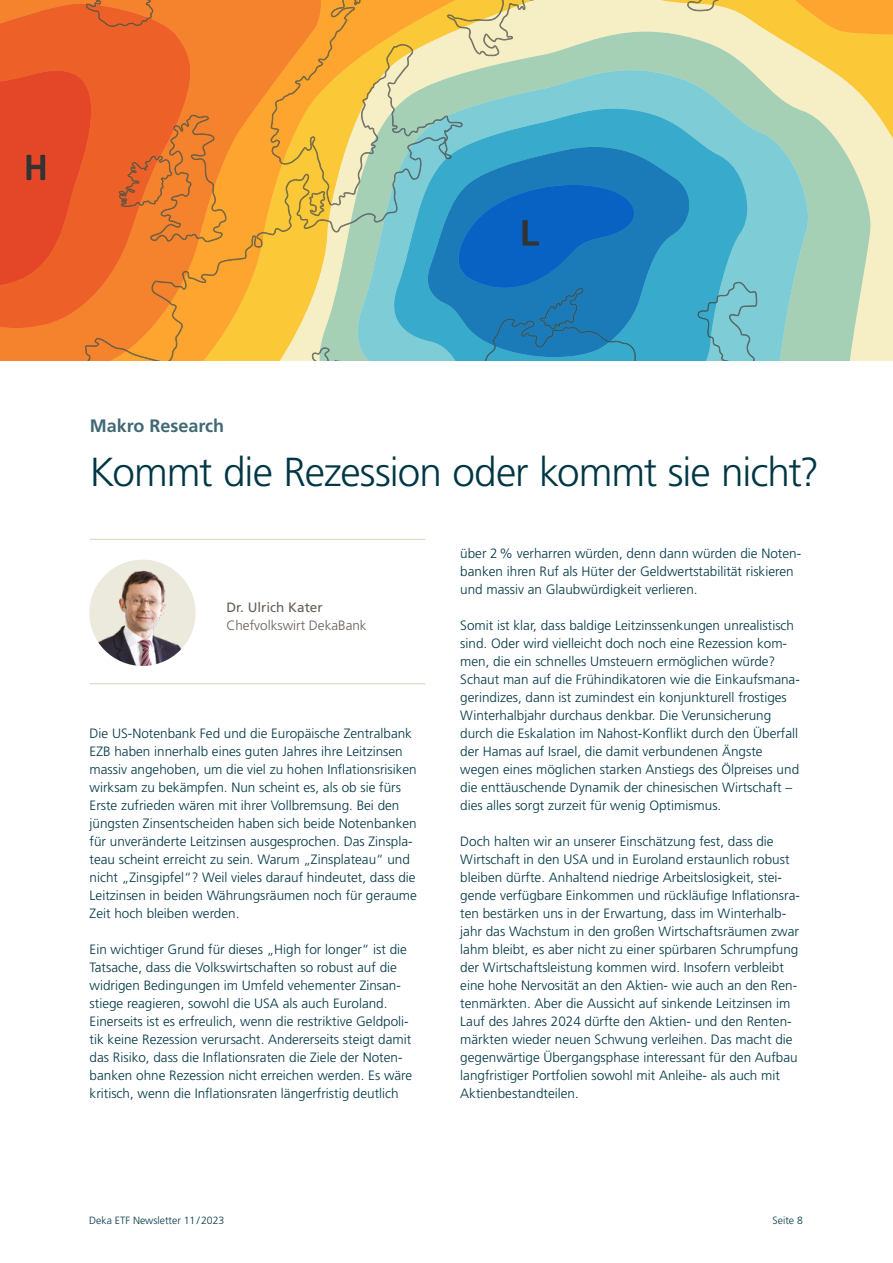
<style>
.page{position:relative;width:893px;height:1263px;background:#fff}
.page>*{position:absolute;margin:0;border:0;box-sizing:border-box;transform-origin:0 0}
.t1{font:300 40.5px "Deka Frutiger OTPS";letter-spacing:-.025em;color:#003745}
.t2{font:700 18px "Deka Frutiger OTPS";color:#406974}
.t3{font:300 13.5px/18px "Deka Frutiger OTPS";color:#003745}
.t4{font:300 13.5px "Deka Frutiger OTPS";color:#685d57}
.t5{font:13.5px "Deka Frutiger OTPS";color:#685d57}
.t6{font:300 10.5px "Deka Frutiger OTPS";color:#003745}
</style>
<div class="page">
<svg style="left:614px;top:32px;width:256px;height:328px;background:#b2d5b8"></svg>
<svg style="left:614px;top:70px;width:194px;height:290px;background:#87cdce"></svg>
<svg style="left:614px;top:109px;width:133px;height:251px;background:#44b1cd"></svg>
<svg style="left:697px;top:282px;width:65px;height:78px;background:#69bdcb"></svg>
<svg style="left:614px;top:147px;width:75px;height:199px;background:#2c98c4"></svg>
<svg style="left:471px;top:0;width:123px;height:178px;background:#91c6bf"></svg>
<svg style="left:321px;top:0;width:149px;height:360px;background:#afc59d"></svg>
<svg style="left:227px;top:0;width:94px;height:360px;background:#f6ab38"></svg>
<svg style="left:619px;top:0;width:274px;height:142px;background:#cad29e"></svg>
<svg style="left:0;top:0;width:227px;height:360px;background:#ec6d2b"></svg>
<svg style="left:446px;top:178px;width:197px;height:182px;background:#1977bc"></svg>
<div style="left:89px;top:560px;width:107px;height:106px;background:#ece9dd;border-radius:50%"></div>
<img style="left:89px;top:569px;width:107px;height:97px">
<hr style="left:90px;top:539px;width:335px;height:1px;background:#dad2ba">
<hr style="left:90px;top:683px;width:335px;height:1px;background:#dad2ba">
<h2 class="t2" style="left:90px;top:415px;width:136px">Makro Research</h2>
<h1 class="t1" style="left:90px;top:447px;width:731px">Kommt die Rezession oder kommt sie nicht?</h1>
<p class="t5" style="left:226px;top:599px;width:98px">Dr. Ulrich Kater</p>
<p class="t4" style="left:226px;top:617px;width:142px">Chefvolkswirt DekaBank</p>
<p class="t3" style="left:90px;top:724px;width:329px">Die US-Notenbank Fed und die Europäische Zentralbank EZB haben innerhalb eines guten Jahres ihre Leitzinsen massiv angehoben, um die viel zu hohen Inflationsrisiken wirksam zu bekämpfen. Nun scheint es, als ob sie fürs Erste zufrieden wären mit ihrer Vollbremsung. Bei den jüngsten Zinsentscheiden haben sich beide Notenbanken für unveränderte Leitzinsen ausgesprochen. Das Zinspla&shy;teau scheint erreicht zu sein. Warum „Zinsplateau“ und nicht „Zinsgipfel“? Weil vieles darauf hindeutet, dass die Leitzinsen in beiden Währungsräumen noch für geraume Zeit hoch bleiben werden.</p>
<p class="t3" style="left:90px;top:940px;width:324px">Ein wichtiger Grund für dieses „High for longer“ ist die Tatsache, dass die Volkswirtschaften so robust auf die widrigen Bedingungen im Umfeld vehementer Zinsan&shy;stiege reagieren, sowohl die USA als auch Euroland.<br>Einerseits ist es erfreulich, wenn die restriktive Geldpoli&shy;tik keine Rezession verursacht. Andererseits steigt damit das Risiko, dass die Inflationsraten die Ziele der Noten&shy;banken ohne Rezession nicht erreichen werden. Es wäre kritisch, wenn die Inflationsraten längerfristig deutlich</p>
<p class="t3" style="left:460px;top:544px;width:342px">über 2% verharren würden, denn dann würden die Noten&shy;banken ihren Ruf als Hüter der Geldwertstabilität riskieren und massiv an Glaubwürdigkeit verlieren.</p>
<p class="t3" style="left:460px;top:616px;width:341px">Somit ist klar, dass baldige Leitzinssenkungen unrealistisch sind. Oder wird vielleicht doch noch eine Rezession kom&shy;men, die ein schnelles Umsteuern ermöglichen würde?<br>Schaut man auf die Frühindikatoren wie die Einkaufsmana&shy;gerindizes, dann ist zumindest ein konjunkturell frostiges Winterhalbjahr durchaus denkbar. Die Verunsicherung durch die Eskalation im Nahost-Konflikt durch den Überfall der Hamas auf Israel, die damit verbundenen Ängste wegen eines möglichen starken Anstiegs des Ölpreises und die enttäuschende Dynamik der chinesischen Wirtschaft – dies alles sorgt zurzeit für wenig Optimismus.</p>
<p class="t3" style="left:460px;top:832px;width:341px">Doch halten wir an unserer Einschätzung fest, dass die Wirtschaft in den USA und in Euroland erstaunlich robust bleiben dürfte. Anhaltend niedrige Arbeitslosigkeit, stei&shy;gende verfügbare Einkommen und rückläufige Inflationsra&shy;ten bestärken uns in der Erwartung, dass im Winterhalb&shy;jahr das Wachstum in den großen Wirtschaftsräumen zwar lahm bleibt, es aber nicht zu einer spürbaren Schrumpfung der Wirtschaftsleistung kommen wird. Insofern verbleibt eine hohe Nervosität an den Aktien- wie auch an den Ren&shy;tenmärkten. Aber die Aussicht auf sinkende Leitzinsen im Lauf des Jahres 2024 dürfte den Aktien- und den Renten&shy;märkten wieder neuen Schwung verleihen. Das macht die gegenwärtige Übergangsphase interessant für den Aufbau langfristiger Portfolien sowohl mit Anleihe- als auch mit Aktienbestandteilen.</p>
<p class="t6" style="left:89px;top:1214px;width:137px">Deka ETF Newsletter 11/2023</p>
<p class="t6" style="left:773px;top:1214px;width:32px">Seite 8</p>
</div>
